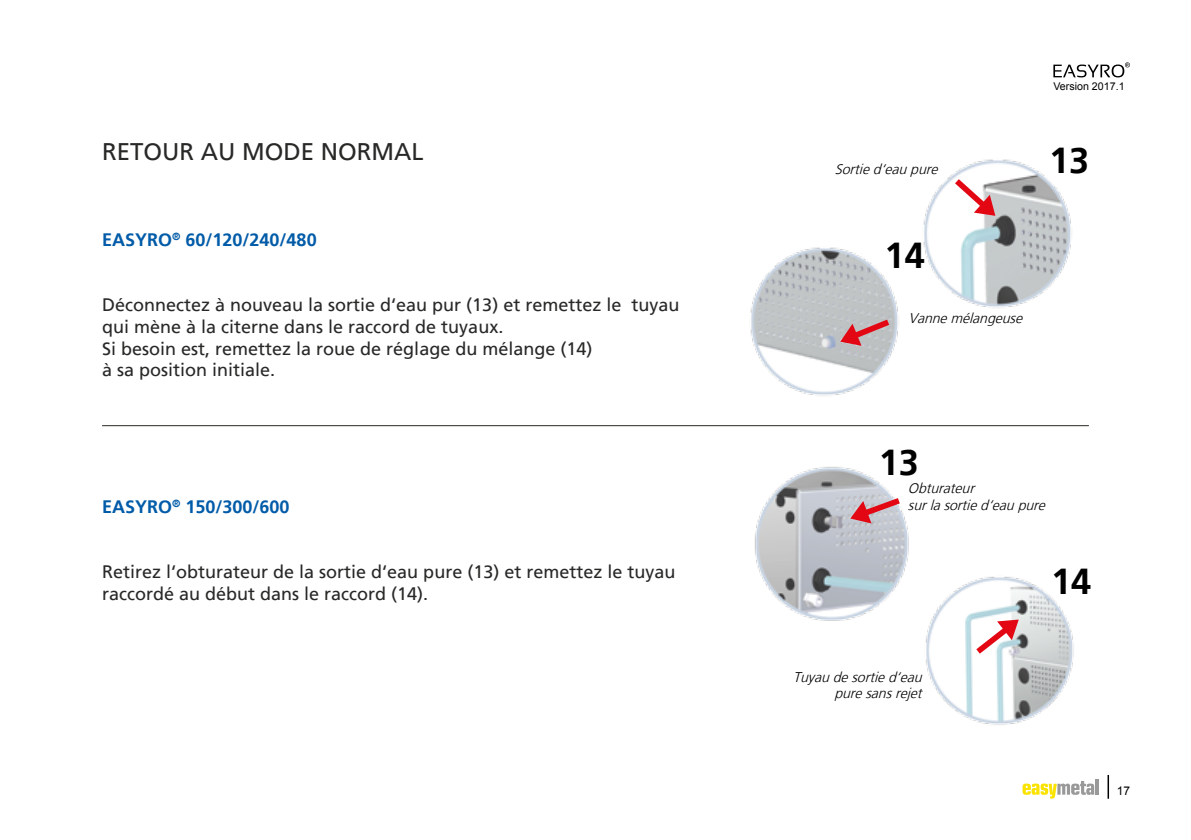
<style>
.page{position:relative;width:1191px;height:840px;background:#fff}
.page>*{position:absolute;margin:0;border:0;box-sizing:border-box;transform-origin:0 0}
.t1{font:700 36px "Frutiger LT";color:#000}
.t2{font:24px "Frutiger LT";color:#282827}
.t3{font:18px/21.6px "Frutiger LT";color:#282827}
.t4{font:700 18px "Frutiger LT";color:#005ba8}
.t5{font:italic 300 14px/16.8px "Frutiger LT";color:#000}
.t6{font:12px "Arial";color:#000}
.t7{font:10.6px "Arial";color:#000}
</style>
<div class="page">
<hr style="left:1107px;top:774px;width:2px;height:24px;background:#000">
<svg style="left:1022px;top:781px;width:72px;height:17px"></svg>
<hr style="left:1095px;top:778px;width:3px;height:16px;background:#9a999a">
<svg style="left:1053px;top:62px;width:77px;height:15px"></svg>
<img style="left:926px;top:576px;width:148px;height:149px">
<img style="left:750px;top:247px;width:148px;height:149px">
<img style="left:923px;top:159px;width:148px;height:149px">
<svg style="left:840px;top:319px;width:49px;height:26px"></svg>
<svg style="left:955px;top:179px;width:40px;height:37px"></svg>
<img style="left:755px;top:467px;width:154px;height:154px">
<svg style="left:976px;top:619px;width:42px;height:34px"></svg>
<svg style="left:850px;top:498px;width:49px;height:25px"></svg>
<hr style="left:102px;top:425px;width:987px;height:1px;background:#282827">
<h2 class="t2" style="left:102px;top:137px;width:323px">RETOUR AU MODE NORMAL</h2>
<p class="t4" style="left:102px;top:229px;width:216px">EASYRO<sup>®</sup> 60/120/240/480</p>
<p class="t3" style="left:102px;top:294px;width:579px">Déconnectez à nouveau la sortie d‘eau pur (13) et remettez le tuyau qui mène à la citerne dans le raccord de tuyaux.<br>Si besoin est, remettez la roue de réglage du mélange (14)<br>à sa position initiale.</p>
<p class="t4" style="left:102px;top:496px;width:189px">EASYRO<sup>®</sup> 150/300/600</p>
<p class="t3" style="left:102px;top:560px;width:575px">Retirez l‘obturateur de la sortie d‘eau pure (13) et remettez le tuyau raccordé au début dans le raccord (14).</p>
<p class="t5" style="left:834px;top:161px;width:109px">Sortied‘eaupure</p>
<h1 class="t1" style="left:884px;top:234px;width:42px">14</h1>
<p class="t5" style="left:908px;top:310px;width:119px">Vannemélangeuse</p>
<p class="t7" style="left:1053px;top:80px;width:73px">Version 2017.1</p>
<h1 class="t1" style="left:1049px;top:139px;width:42px">13</h1>
<h1 class="t1" style="left:879px;top:441px;width:42px">13</h1>
<p class="t5" style="left:908px;top:479px;width:143px">Obturateur surlasortied‘eaupure</p>
<p class="t5" style="left:793px;top:668px;width:134px;text-align:right">Tuyaudesortied‘eau puresansrejet</p>
<h1 class="t1" style="left:1051px;top:560px;width:42px">14</h1>
<p class="t6" style="left:1116px;top:782px;width:15px">17</p>
</div>
